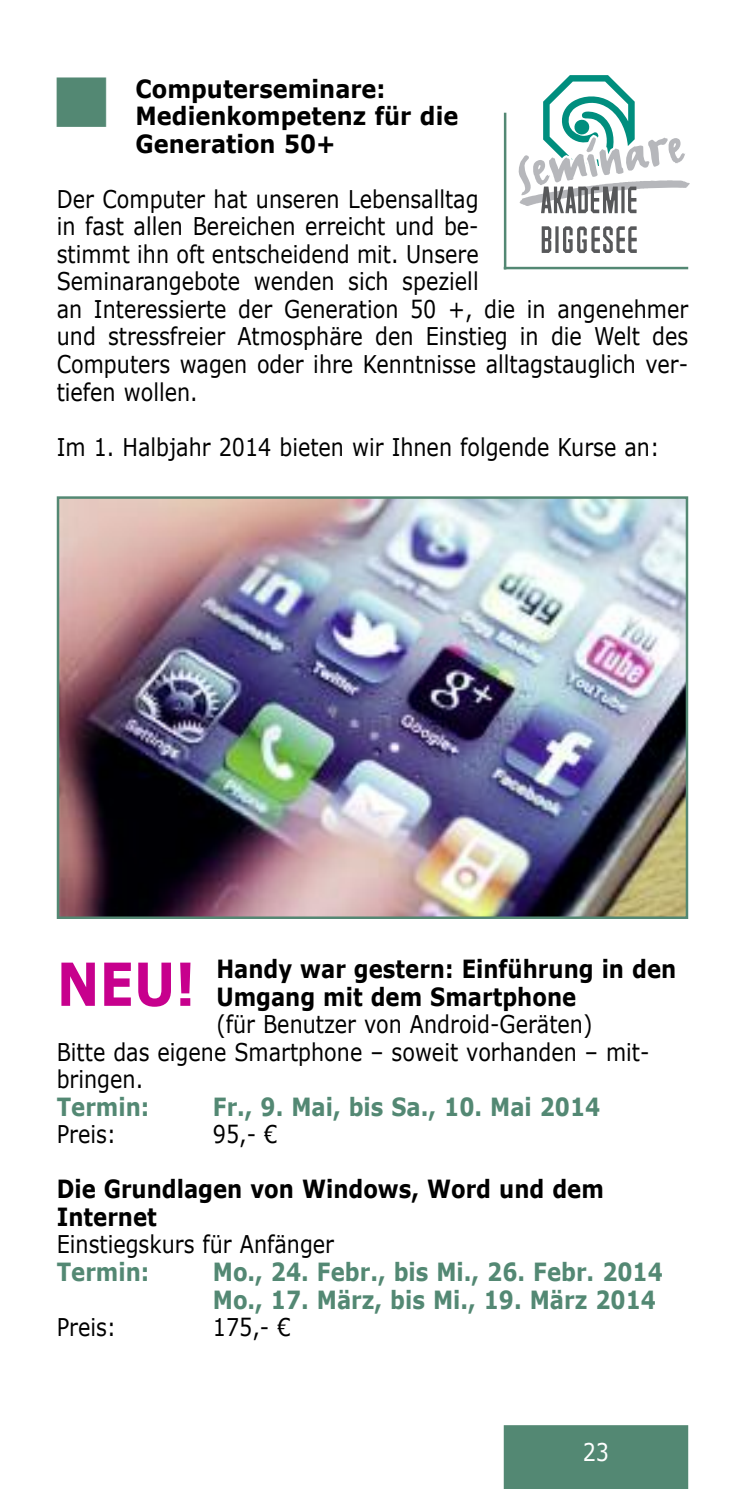
<style>
.page{position:relative;width:745px;height:1489px;background:#fff}
.page>*{position:absolute;margin:0;border:0;box-sizing:border-box;transform-origin:0 0}
.t1{font:700 59.5px "Verdana";color:#c7008d;scale:.85 1}
.t2{font:700 25px/27.5px "Verdana";color:#538873;scale:.85 1}
.t3{font:700 25px/27.5px "Verdana";color:#000;scale:.85 1}
.t4{font:700 25px/27.5px "Verdana";color:#000;scale:.9 1}
.t5{font:24.5px/27.5px "Verdana";color:#000;scale:.85 1}
.t6{font:24.5px "Verdana";color:#fff;scale:.85 1}
</style>
<div class="page">
<div style="left:503px;top:1425px;width:184px;height:63px;background:#538873"></div>
<hr style="left:555px;top:226px;width:3px;height:27px;background:#57585a">
<svg style="left:541px;top:226px;width:10px;height:27px"></svg>
<svg style="left:563px;top:226px;width:73px;height:27px"></svg>
<svg style="left:518px;top:75px;width:171px;height:138px"></svg>
<hr style="left:503px;top:113px;width:3px;height:156px;background:#538873">
<hr style="left:503px;top:267px;width:184px;height:2px;background:#538873">
<img style="left:60px;top:499px;width:624px;height:416px">
<div style="left:57px;top:496px;width:630px;height:422px;border:2px solid #538873"></div>
<p class="t4" style="left:135px;top:74px;width:360px">Computerseminare:<br>Medienkompetenz für die<br>Generation 50+</p>
<p class="t5" style="left:57px;top:184px;width:744px">Der Computer hat unseren Lebensalltag<br>in fast allen Bereichen erreicht und be-<br>stimmt ihn oft entscheidend mit. Unsere<br>Seminarangebote wenden sich speziell<br>an Interessierte der Generation 50 +, die in angenehmer und stressfreier Atmosphäre den Einstieg in die Welt des Computers wagen oder ihre Kenntnisse alltagstauglich ver&shy;tiefen wollen.</p>
<p class="t5" style="left:57px;top:432px;width:710px">Im 1. Halbjahr 2014 bieten wir Ihnen folgende Kurse an:</p>
<h1 class="t1" style="left:57px;top:945px;width:165px">NEU!</h1>
<p class="t3" style="left:216px;top:954px;width:542px">Handy war gestern: Einführung in den<br>Umgang mit dem Smartphone</p>
<p class="t5" style="left:57px;top:1009px;width:698px;text-indent:159px">(für Benutzer von Android-Geräten)<br>Bitte das eigene Smartphone – soweit vorhanden – mit&shy;bringen.</p>
<p class="t2" style="left:57px;top:1092px;width:110px">Termin:</p>
<p class="t2" style="left:213px;top:1092px;width:457px">Fr., 9. Mai, bis Sa., 10. Mai 2014</p>
<p class="t5" style="left:57px;top:1119px;width:72px">Preis:</p>
<p class="t5" style="left:213px;top:1119px;width:77px">95,- €</p>
<p class="t3" style="left:57px;top:1174px;width:644px">Die Grundlagen von Windows, Word und dem<br>Internet</p>
<p class="t5" style="left:57px;top:1229px;width:327px">Einstiegskurs für Anfänger</p>
<p class="t2" style="left:57px;top:1257px;width:110px">Termin:</p>
<p class="t2" style="left:213px;top:1257px;width:530px">Mo., 24. Febr., bis Mi., 26. Febr. 2014<br>Mo., 17. März, bis Mi., 19. März 2014</p>
<p class="t5" style="left:57px;top:1312px;width:72px">Preis:</p>
<p class="t5" style="left:213px;top:1312px;width:93px">175,- €</p>
<p class="t6" style="left:582px;top:1436px;width:32px">23</p>
</div>
